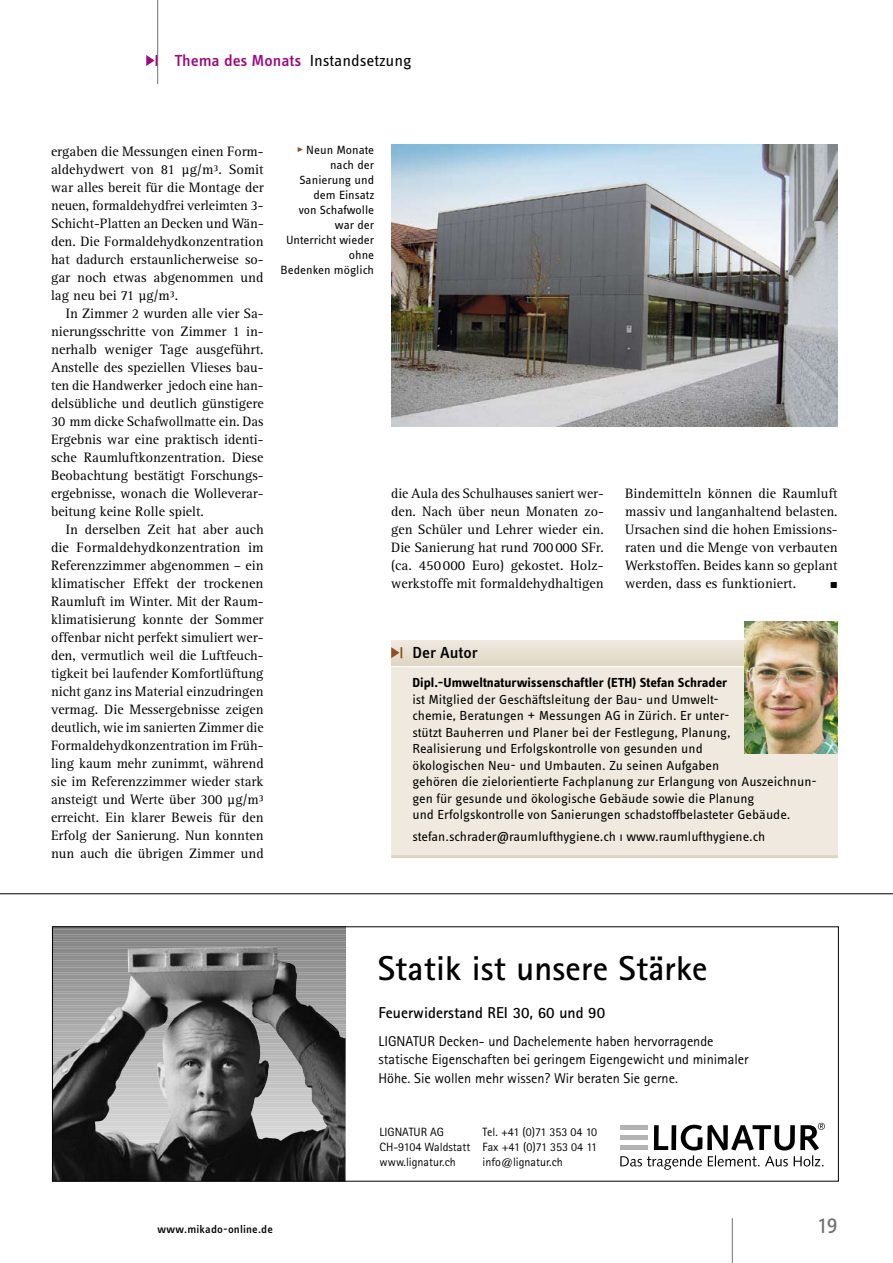
<style>
.page{position:relative;width:893px;height:1263px;background:#fff}
.page>*{position:absolute;margin:0;border:0;box-sizing:border-box;transform-origin:0 0}
.t1{font:700 34.5px "Rotis Sans Serif";letter-spacing:.005em;color:#000}
.t2{font:24px "Info OT Text";color:#707173;scale:1.05 1}
.t3{font:500 16.5px "Info OT Text";color:#9c0a7d;scale:1.05 1}
.t4{font:500 16.5px "Info OT Text";color:#000;scale:1.05 1}
.t5{font:700 15.75px "Rotis Sans Serif";color:#000}
.t6{font:14.25px/18.8px "Rotis Sans Serif";color:#000}
.t7{font:14.1px/18px "Rotis Serif Pro";color:#000;text-align:justify}
.t8{font:13.5px/16.5px "Info OT Text";color:#000;scale:1.05 1}
.t9{font:700 13.5px "Info OT Text";letter-spacing:-.005em;color:#000;scale:1.05 1}
.t10{font:12.3px/15px "Info OT Text";color:#000;text-align:right;scale:1.05 1}
.t11{font:12px/15px "Rotis Sans Serif";color:#000}
.t12{font:500 11.4px "Info OT Text";letter-spacing:.015em;color:#000;scale:1.05 1}
.t13{font:9px "Info OT Text";color:#000}
.s1{font-weight:400;color:#000}
.s2{color:#925021}
</style>
<div class="page">
<hr style="left:157px;top:0;width:1px;height:84px;background:#707173">
<hr style="left:732px;top:1218px;width:1px;height:45px;background:#707173">
<svg style="left:146px;top:55px;width:11px;height:11px"></svg>
<hr style="left:0;top:893px;width:893px;height:1px;background:#000">
<img style="left:391px;top:145px;width:447px;height:281px">
<div style="left:391px;top:666px;width:447px;height:192px;background:#efe9df"></div>
<hr style="left:391px;top:665px;width:447px;height:2px;background:#fff">
<div style="left:391px;top:640px;width:447px;height:25px;background:#e7dfd2"></div>
<hr style="left:391px;top:855px;width:447px;height:3px;background:#ded4c2">
<svg style="left:391px;top:647px;width:11px;height:11px"></svg>
<img style="left:744px;top:621px;width:94px;height:132px">
<hr style="left:52px;top:927px;width:293px;height:3px;background:#808080">
<hr style="left:52px;top:929px;width:293px;height:3px;background:#818181">
<hr style="left:52px;top:932px;width:293px;height:2px;background:#828282">
<hr style="left:52px;top:934px;width:293px;height:3px;background:#838383">
<hr style="left:52px;top:937px;width:293px;height:2px;background:#848484">
<hr style="left:52px;top:939px;width:293px;height:3px;background:#858585">
<hr style="left:52px;top:941px;width:293px;height:3px;background:#868686">
<hr style="left:52px;top:944px;width:293px;height:2px;background:#878787">
<img style="left:54px;top:946px;width:291px;height:233px">
<div style="left:52px;top:926px;width:787px;height:255px;border:1px solid #000"></div>
<svg style="left:620px;top:1123px;width:205px;height:47px"></svg>
<p class="t3" style="left:174px;top:50px;width:228px">Thema des Monats <span class="s1">Instandsetzung</span></p>
<p class="t7" style="left:51px;top:143px;width:214px">ergaben die Messungen einen Form&shy;aldehydwert von 81 µg/m³. Somit war alles bereit für die Montage der neuen, formaldehydfrei verleimten 3- Schicht-Platten an Decken und Wän&shy;den. Die Formaldehydkonzentration hat dadurch erstaunlicherweise so&shy;gar noch etwas abgenommen und lag neu bei 71 µg/m³.</p>
<p class="t7" style="left:51px;top:305px;width:214px;text-indent:15px">In Zimmer 2 wurden alle vier Sa&shy;nierungsschritte von Zimmer 1 in&shy;nerhalb weniger Tage ausgeführt.<br>Anstelle des speziellen Vlieses bau&shy;ten die Handwerker jedoch eine han&shy;delsübliche und deutlich günstigere 30 mm dicke Schafwollmatte ein. Das Ergebnis war eine praktisch identi&shy;sche Raumluftkonzentration. Diese Beobachtung bestätigt Forschungs&shy;ergebnisse, wonach die Wolleverar&shy;beitung keine Rolle spielt.</p>
<p class="t7" style="left:51px;top:521px;width:214px;text-indent:15px">In derselben Zeit hat aber auch die Formaldehydkonzentration im Referenzzimmer abgenommen – ein klimatischer Effekt der trockenen Raumluft im Winter. Mit der Raum&shy;klimatisierung konnte der Sommer offenbar nicht perfekt simuliert wer&shy;den, vermutlich weil die Luftfeuch&shy;tigkeit bei laufender Komfortlüftung nicht ganz ins Material einzudringen vermag. Die Messergebnisse zeigen deutlich, wie im sanierten Zimmer die Formaldehydkonzentration im Früh&shy;ling kaum mehr zunimmt, während sie im Referenzzimmer wieder stark ansteigt und Werte über 300 µg/m³ erreicht. Ein klarer Beweis für den Erfolg der Sanierung. Nun konnten nun auch die übrigen Zimmer und</p>
<p class="t10" style="left:281px;top:142px;width:91px"><span class="s2">▸</span> Neun Monate nach der<br>Sanierung und dem Einsatz<br>von Schafwolle war der<br>Unterricht wieder ohne<br>Bedenken möglich</p>
<p class="t7" style="left:391px;top:485px;width:214px">die Aula des Schulhauses saniert wer&shy;den. Nach über neun Monaten zo&shy;gen Schüler und Lehrer wieder ein.<br>Die Sanierung hat rund 700000 SFr. (ca. 450000 Euro) gekostet. Holz&shy;werkstoffe mit formaldehydhaltigen</p>
<p class="t7" style="left:625px;top:485px;width:214px">Bindemitteln können die Raumluft massiv und langanhaltend belasten.<br>Ursachen sind die hohen Emissions&shy;raten und die Menge von verbauten Werkstoffen. Beides kann so geplant werden, dass es funktioniert.</p>
<p class="t13" style="left:830px;top:579px;width:9px">▪</p>
<p class="t4" style="left:412px;top:643px;width:64px">Der Autor</p>
<p class="t9" style="left:412px;top:674px;width:301px">Dipl.-Umweltnaturwissenschaftler (ETH) Stefan Schrader</p>
<p class="t8" style="left:412px;top:691px;width:387px">ist Mitglied der Geschäftsleitung der Bau- und Umwelt-<br>chemie, Beratungen + Messungen AG in Zürich. Er unter-<br>stützt Bauherren und Planer bei der Festlegung, Planung,<br>Realisierung und Erfolgskontrolle von gesunden und<br>ökologischen Neu- und Umbauten. Zu seinen Aufgaben<br>gehören die zielorientierte Fachplanung zur Erlangung von Auszeichnun&shy;gen für gesunde und ökologische Gebäude sowie die Planung<br>und Erfolgskontrolle von Sanierungen schadstoffbelasteter Gebäude.</p>
<p class="t8" style="left:412px;top:828px;width:338px">stefan.schrader@raumlufthygiene.ch ı www.raumlufthygiene.ch</p>
<h1 class="t1" style="left:378px;top:946px;width:331px">Statik ist unsere Stärke</h1>
<p class="t5" style="left:379px;top:1002px;width:228px">Feuerwiderstand REI 30, 60 und 90</p>
<p class="t6" style="left:379px;top:1031px;width:372px">LIGNATUR Decken- und Dachelemente haben hervorragende statische Eigenschaften bei geringem Eigengewicht und minimaler<br>Höhe. Sie wollen mehr wissen? Wir beraten Sie gerne.</p>
<p class="t11" style="left:380px;top:1124px;width:92px">LIGNATUR AG<br>CH-9104 Waldstatt www.lignatur.ch</p>
<p class="t11" style="left:483px;top:1124px;width:116px;text-align:justify">Tel. +41 (0)71 353 04 10<br>Fax +41 (0)71 353 04 11 info@lignatur.ch</p>
<p class="t12" style="left:157px;top:1222px;width:112px">www.mikado-online.de</p>
<h2 class="t2" style="left:819px;top:1210px;width:20px">19</h2>
</div>
